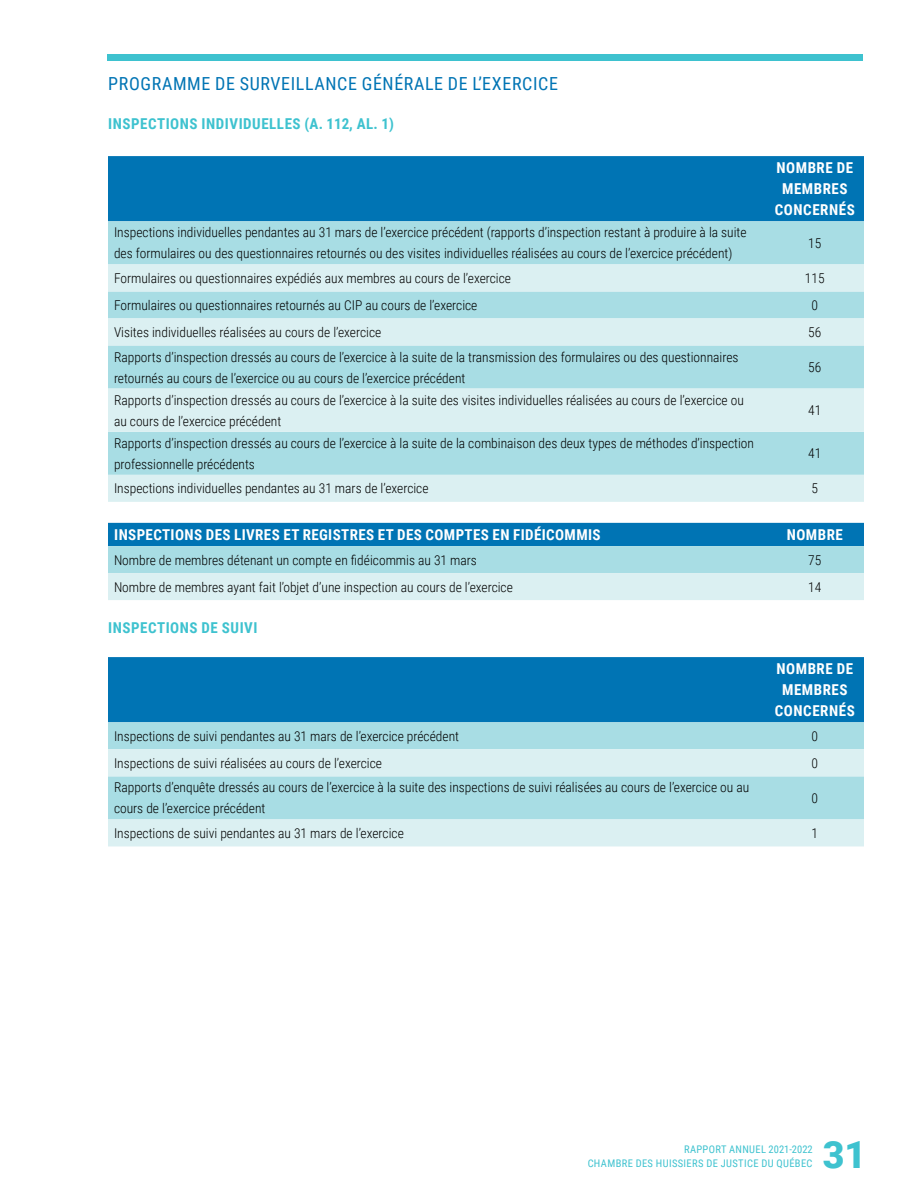
<style>
.page{position:relative;width:918px;height:1188px;background:#fff}
.page>*{position:absolute;margin:0;border:0;box-sizing:border-box;transform-origin:0 0}
.t1{font:900 37.5px "Roboto";color:#3ec2cf}
.t2{font:18px "Roboto Condensed";letter-spacing:.035em;color:#0074b4}
.t3{font:700 15px/21px "Roboto Condensed";letter-spacing:.035em;color:#fff;text-align:center}
.t4{font:700 15px "Roboto Condensed";letter-spacing:.035em;color:#3ec2cf}
.t5{font:300 13.5px/21px "Roboto Condensed";color:#000}
.t6{font:10.5px/13.5px "Roboto Condensed";letter-spacing:.035em;color:#3ec2cf;text-align:right}
</style>
<div class="page">
<div style="left:108px;top:156px;width:756px;height:65px;background:#0074b4"></div>
<div style="left:108px;top:221px;width:756px;height:43px;background:#a8dde4"></div>
<svg style="left:108px;top:264px;width:756px;height:238px;background:#c3e7eb"></svg>
<svg style="left:108px;top:523px;width:756px;height:77px;background:#87c4da"></svg>
<div style="left:108px;top:657px;width:756px;height:65px;background:#0074b4"></div>
<div style="left:108px;top:722px;width:756px;height:27px;background:#a8dde4"></div>
<svg style="left:108px;top:749px;width:756px;height:97px;background:#c4e7eb"></svg>
<div style="left:107px;top:54px;width:756px;height:6px;background:#3ec2cf"></div>
<h2 class="t2" style="left:108px;top:71px;width:451px">PROGRAMME DE SURVEILLANCE GÉNÉRALE DE L’EXERCICE</h2>
<p class="t4" style="left:108px;top:113px;width:287px">INSPECTIONS INDIVIDUELLES (A. 112, AL. 1)</p>
<p class="t3" style="left:775px;top:157px;width:81px">NOMBRE DE<br>MEMBRES<br>CONCERNÉS</p>
<p class="t5" style="left:114px;top:222px;width:634px">Inspections individuelles pendantes au 31 mars de l’exercice précédent (rapports d’inspection restant à produire à la suite des formulaires ou des questionnaires retournés ou des visites individuelles réalisées au cours de l’exercice précédent)</p>
<p class="t5" style="left:808px;top:232px;width:15px">15</p>
<p class="t5" style="left:114px;top:267px;width:399px">Formulaires ou questionnaires expédiés aux membres au cours de l’exercice</p>
<p class="t5" style="left:805px;top:267px;width:21px">115</p>
<p class="t5" style="left:114px;top:294px;width:365px">Formulaires ou questionnaires retournés au CIP au cours de l’exercice</p>
<p class="t5" style="left:812px;top:294px;width:8px">0</p>
<p class="t5" style="left:114px;top:321px;width:269px">Visites individuelles réalisées au cours de l’exercice</p>
<p class="t5" style="left:808px;top:321px;width:15px">56</p>
<p class="t5" style="left:114px;top:346px;width:626px">Rapports d’inspection dressés au cours de l’exercice à la suite de la transmission des formulaires ou des questionnaires retournés au cours de l’exercice ou au cours de l’exercice précédent</p>
<p class="t5" style="left:808px;top:356px;width:15px">56</p>
<p class="t5" style="left:114px;top:389px;width:631px">Rapports d’inspection dressés au cours de l’exercice à la suite des visites individuelles réalisées au cours de l’exercice ou au cours de l’exercice précédent</p>
<p class="t5" style="left:808px;top:399px;width:15px">41</p>
<p class="t5" style="left:114px;top:432px;width:642px">Rapports d’inspection dressés au cours de l’exercice à la suite de la combinaison des deux types de méthodes d’inspection professionnelle précédents</p>
<p class="t5" style="left:808px;top:443px;width:15px">41</p>
<p class="t5" style="left:114px;top:478px;width:316px">Inspections individuelles pendantes au 31 mars de l’exercice</p>
<p class="t5" style="left:812px;top:478px;width:8px">5</p>
<p class="t3" style="left:114px;top:524px;width:488px">INSPECTIONS DES LIVRES ET REGISTRES ET DES COMPTES EN FIDÉICOMMIS</p>
<p class="t3" style="left:787px;top:524px;width:58px">NOMBRE</p>
<p class="t5" style="left:114px;top:549px;width:364px">Nombre de membres détenant un compte en fidéicommis au 31 mars</p>
<p class="t5" style="left:808px;top:549px;width:15px">75</p>
<p class="t5" style="left:114px;top:576px;width:400px">Nombre de membres ayant fait l’objet d’une inspection au cours de l’exercice</p>
<p class="t5" style="left:808px;top:576px;width:15px">14</p>
<p class="t4" style="left:108px;top:617px;width:151px">INSPECTIONS DE SUIVI</p>
<p class="t3" style="left:775px;top:658px;width:81px">NOMBRE DE<br>MEMBRES<br>CONCERNÉS</p>
<p class="t5" style="left:114px;top:725px;width:347px">Inspections de suivi pendantes au 31 mars de l’exercice précédent</p>
<p class="t5" style="left:812px;top:725px;width:8px">0</p>
<p class="t5" style="left:114px;top:752px;width:270px">Inspections de suivi réalisées au cours de l’exercice</p>
<p class="t5" style="left:812px;top:752px;width:8px">0</p>
<p class="t5" style="left:114px;top:777px;width:637px">Rapports d’enquête dressés au cours de l’exercice à la suite des inspections de suivi réalisées au cours de l’exercice ou au cours de l’exercice précédent</p>
<p class="t5" style="left:812px;top:787px;width:8px">0</p>
<p class="t5" style="left:114px;top:822px;width:291px">Inspections de suivi pendantes au 31 mars de l’exercice</p>
<p class="t5" style="left:812px;top:822px;width:8px">1</p>
<p class="t6" style="left:588px;top:1142px;width:227px">RAPPORT ANNUEL 2021-2022<br>CHAMBRE DES HUISSIERS DE JUSTICE DU QUÉBEC</p>
<h1 class="t1" style="left:823px;top:1128px;width:45px">31</h1>
</div>
